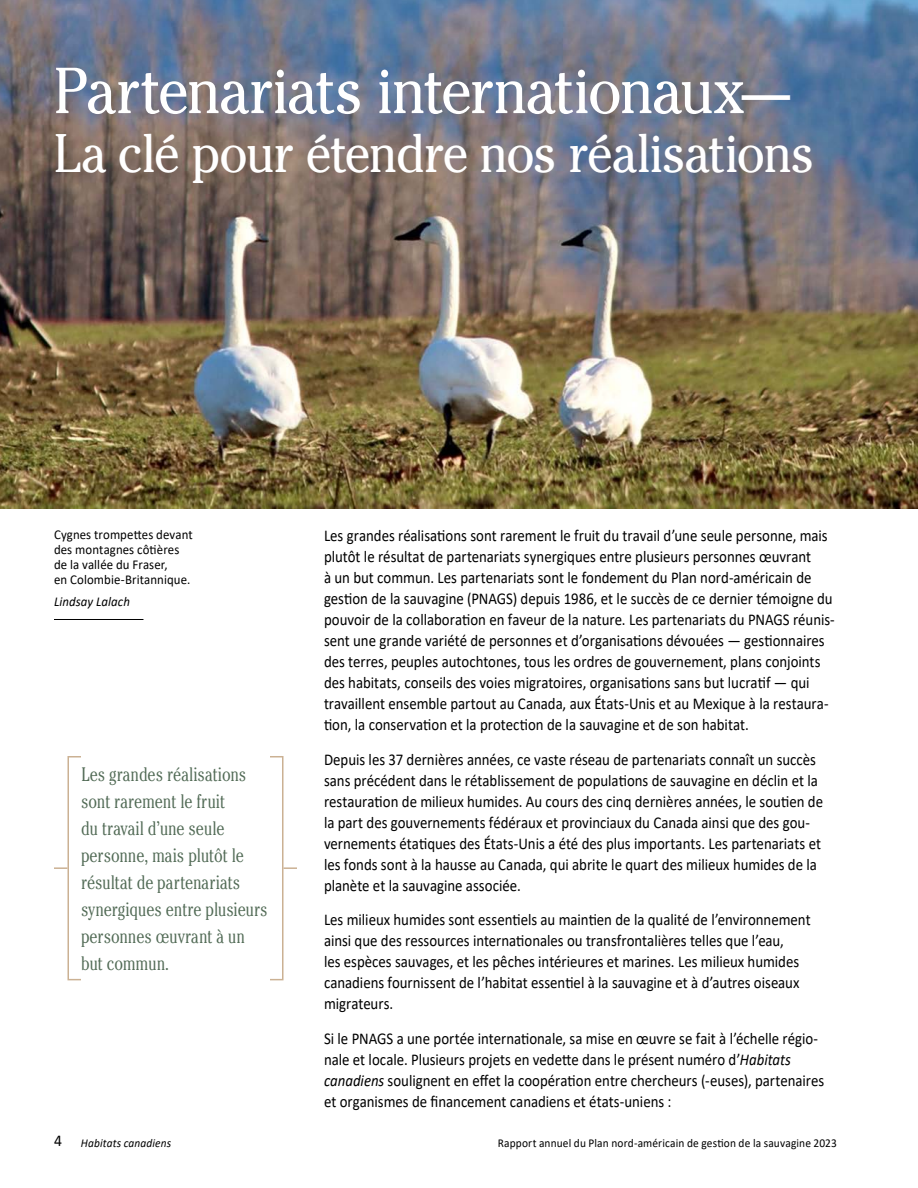
<style>
.page{position:relative;width:918px;height:1188px;background:#fff}
.page>*{position:absolute;margin:0;border:0;box-sizing:border-box;transform-origin:0 0}
.t1{font:64.5px "Cheltenham Pro";letter-spacing:-.03em;color:#fff;scale:.9 1}
.t2{font:54px "Cheltenham Pro";letter-spacing:-.025em;color:#fff;scale:.9 1}
.t3{font:300 condensed 19.5px/27px "Cheltenham Pro";letter-spacing:-.01em;color:#526b56}
.Body_text{font:16.5px/21px "Calibri";color:#000;scale:.9 1}
.t4{font:13.5px/15px "Calibri";letter-spacing:.005em;color:#000;scale:.95 1}
.t5{font:italic 13.5px "Calibri";letter-spacing:.005em;color:#000;scale:.95 1}
.t6{font:12px "Calibri";letter-spacing:.01em;color:#000;scale:.95 1}
.t7{font:italic 12px "Calibri";letter-spacing:.01em;color:#000;scale:.95 1}
.s1{font-style:italic}
.s2{font-style:normal;font-size:16.5px}
</style>
<div class="page">
<img style="left:0;top:0;width:918px;height:509px">
<hr style="left:54px;top:619px;width:89px;height:1px;background:#000">
<div style="left:68px;top:756px;width:14px;height:224px;border:2px solid #cbb193"></div>
<svg style="left:54px;top:867px;width:14px;height:2px"></svg>
<div style="left:269px;top:756px;width:15px;height:224px;border:2px solid #cbb193"></div>
<svg style="left:284px;top:867px;width:13px;height:2px"></svg>
<h2 class="t1" style="left:54px;top:50px;width:820px">Partenariats internationaux—</h2>
<h2 class="t2" style="left:54px;top:120px;width:847px">La clé pour étendre nos réalisations</h2>
<p class="t4" style="left:54px;top:527px;width:148px">Cygnes trompettes devant des montagnes côtières de la vallée du Fraser,<br>en Colombie-Britannique.</p>
<p class="t5" style="left:54px;top:592px;width:81px">Lindsay Lalach</p>
<p class="t3" style="left:81px;top:760px;width:188px">Les grandes réalisations sont rarement le fruit<br>du travail d’une seule personne, mais plutôt le résultat de partenariats synergiques entre plusieurs personnes œuvrant à un but commun.</p>
<p class="Body_text" style="left:324px;top:525px;width:569px">Les grandes réalisations sont rarement le fruit du travail d’une seule personne, mais plutôt le résultat de partenariats synergiques entre plusieurs personnes œuvrant<br>à un but commun. Les partenariats sont le fondement du Plan nord-américain de gestion de la sauvagine (PNAGS) depuis 1986, et le succès de ce dernier témoigne du pouvoir de la collaboration en faveur de la nature. Les partenariats du PNAGS réunis&shy;sent une grande variété de personnes et d’organisations dévouées — gestionnaires des terres, peuples autochtones, tous les ordres de gouvernement, plans conjoints des habitats, conseils des voies migratoires, organisations sans but lucratif — qui travaillent ensemble partout au Canada, aux États-Unis et au Mexique à la restaura&shy;tion, la conservation et la protection de la sauvagine et de son habitat.</p>
<p class="Body_text" style="left:324px;top:748px;width:556px">Depuis les 37 dernières années, ce vaste réseau de partenariats connaît un succès sans précédent dans le rétablissement de populations de sauvagine en déclin et la restauration de milieux humides. Au cours des cinq dernières années, le soutien de la part des gouvernements fédéraux et provinciaux du Canada ainsi que des gou&shy;vernements étatiques des États-Unis a été des plus importants. Les partenariats et les fonds sont à la hausse au Canada, qui abrite le quart des milieux humides de la planète et la sauvagine associée.</p>
<p class="Body_text" style="left:324px;top:909px;width:542px">Les milieux humides sont essentiels au maintien de la qualité de l’environnement ainsi que des ressources internationales ou transfrontalières telles que l’eau,<br>les espèces sauvages, et les pêches intérieures et marines. Les milieux humides canadiens fournissent de l’habitat essentiel à la sauvagine et à d’autres oiseaux migrateurs.</p>
<p class="Body_text" style="left:324px;top:1028px;width:557px">Si le PNAGS a une portée internationale, sa mise en œuvre se fait à l’échelle régio&shy;nale et locale. Plusieurs projets en vedette dans le présent numéro d’<span class="s1">Habitats canadiens</span> soulignent en effet la coopération entre chercheurs (-euses), partenaires et organismes de financement canadiens et états-uniens :</p>
<p class="t7" style="left:54px;top:1135px;width:125px"><span class="s2">4</span> Habitats canadiens</p>
<p class="t6" style="left:498px;top:1135px;width:358px">Rapport annuel du Plan nord-américain de gestion de la sauvagine 2023</p>
</div>
